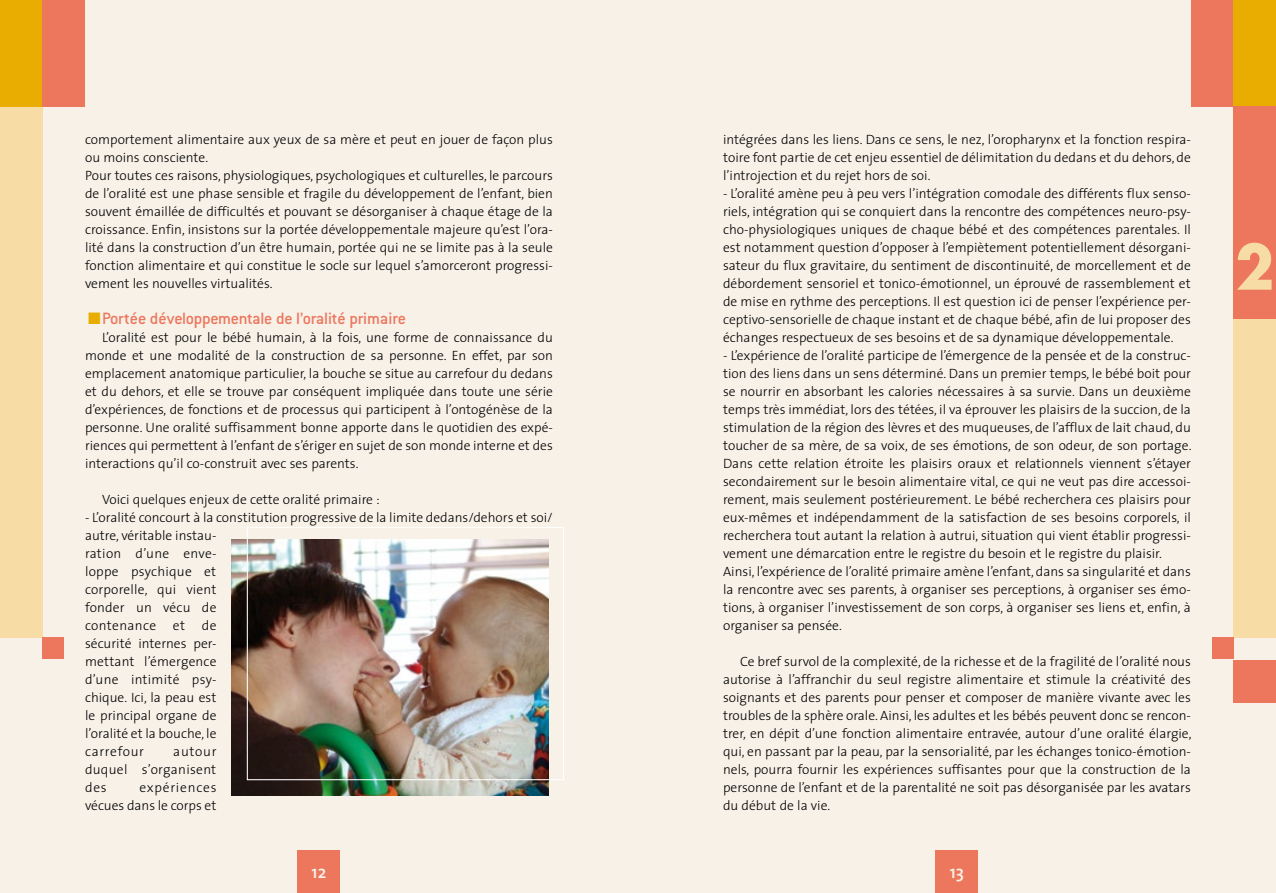
<style>
.page{position:relative;width:1276px;height:893px;background:#fff}
.page>*{position:absolute;margin:0;border:0;box-sizing:border-box;transform-origin:0 0}
.t1{font:700 60px "Futura";color:#f7dda5;scale:.95 1}
.t2{font:500 18px "Conduit ITC";letter-spacing:-.015em;color:#ec775d}
.t3{font:600 18px "The Sans";color:#f7f1e8}
.t4{font:300 13.5px/18px "The Sans";color:#000;text-align:justify}
.s1{color:#e8ad00}
</style>
<div class="page">
<div style="left:638px;top:0;width:638px;height:893px;background:#f7f1e8"></div>
<div style="left:0;top:0;width:638px;height:893px;background:#f7f1e8"></div>
<div style="left:0;top:0;width:43px;height:638px;background:#f7dda5"></div>
<div style="left:0;top:0;width:43px;height:106px;background:#e8ad00"></div>
<div style="left:43px;top:638px;width:21px;height:21px;background:#ec775d"></div>
<div style="left:43px;top:0;width:42px;height:106px;background:#ec775d"></div>
<div style="left:298px;top:850px;width:42px;height:43px;background:#ec775d"></div>
<div style="left:935px;top:850px;width:43px;height:43px;background:#ec775d"></div>
<img style="left:231px;top:539px;width:318px;height:256px">
<div style="left:247px;top:527px;width:317px;height:253px;border:1px solid #fff"></div>
<div style="left:1233px;top:660px;width:43px;height:43px;background:#ec775d"></div>
<div style="left:1233px;top:0;width:43px;height:638px;background:#f7dda5"></div>
<div style="left:1191px;top:0;width:42px;height:106px;background:#ec775d"></div>
<div style="left:1233px;top:0;width:43px;height:106px;background:#e8ad00"></div>
<div style="left:1233px;top:106px;width:43px;height:107px;background:#ec775d"></div>
<div style="left:1233px;top:213px;width:43px;height:106px;background:#ec775d"></div>
<div style="left:1212px;top:638px;width:21px;height:21px;background:#ec775d"></div>
<p class="t4" style="left:85px;top:130px;width:469px;text-align:left">comportement alimentaire aux yeux de sa mère et peut en jouer de façon plus ou moins consciente.<br>Pour toutes ces raisons, physiologiques, psychologiques et culturelles, le parcours de l’oralité est une phase sensible et fragile du développement de l’enfant, bien souvent émaillée de difficultés et pouvant se désorganiser à chaque étage de la croissance. Enfin, insistons sur la portée développementale majeure qu’est l’ora&shy;lité dans la construction d’un être humain, portée qui ne se limite pas à la seule fonction alimentaire et qui constitue le socle sur lequel s’amorceront progressi&shy;vement les nouvelles virtualités.</p>
<h2 class="t2" style="left:88px;top:308px;width:319px"><span class="s1">■</span>Portée développementale de l’oralité primaire</h2>
<p class="t4" style="left:85px;top:328px;width:469px;text-indent:17px">L’oralité est pour le bébé humain, à la fois, une forme de connaissance du monde et une modalité de la construction de sa personne. En effet, par son emplacement anatomique particulier, la bouche se situe au carrefour du dedans et du dehors, et elle se trouve par conséquent impliquée dans toute une série d’expériences, de fonctions et de processus qui participent à l’ontogénèse de la personne. Une oralité suffisamment bonne apporte dans le quotidien des expé&shy;riences qui permettent à l’enfant de s’ériger en sujet de son monde interne et des interactions qu’il co-construit avec ses parents.</p>
<p class="t4" style="left:102px;top:490px;width:279px">Voici quelques enjeux de cette oralité primaire :</p>
<p class="t4" style="left:85px;top:508px;width:469px;text-align:left">- L’oralité concourt à la constitution progressive de la limite dedans/dehors et soi/ autre, véritable instau-<br>ration d’une enve-<br>loppe psychique et<br>corporelle, qui vient<br>fonder un vécu de<br>contenance et de<br>sécurité internes per-<br>mettant l’émergence<br>d’une intimité psy-<br>chique. Ici, la peau est<br>le principal organe de<br>l’oralité et la bouche, le<br>carrefour</p>
<p class="t4" style="left:85px;top:742px;width:133px;text-indent:88px">autour duquel s’organisent des</p>
<p class="t4" style="left:85px;top:778px;width:133px;text-align:right">expériences<br>vécues dans le corps et</p>
<p class="t4" style="left:723px;top:130px;width:469px">intégrées dans les liens. Dans ce sens, le nez, l’oropharynx et la fonction respira&shy;toire font partie de cet enjeu essentiel de délimitation du dedans et du dehors, de l’introjection et du rejet hors de soi.</p>
<p class="t4" style="left:723px;top:184px;width:469px">- L’oralité amène peu à peu vers l’intégration comodale des différents flux senso&shy;riels, intégration qui se conquiert dans la rencontre des compétences neuro-psy&shy;cho-physiologiques uniques de chaque bébé et des compétences parentales. Il est notamment question d’opposer à l’empiètement potentiellement désorgani&shy;sateur du flux gravitaire, du sentiment de discontinuité, de morcellement et de débordement sensoriel et tonico-émotionnel, un éprouvé de rassemblement et de mise en rythme des perceptions. Il est question ici de penser l’expérience per&shy;ceptivo-sensorielle de chaque instant et de chaque bébé, afin de lui proposer des échanges respectueux de ses besoins et de sa dynamique développementale.</p>
<p class="t4" style="left:723px;top:346px;width:470px;text-align:left">- L’expérience de l’oralité participe de l’émergence de la pensée et de la construc&shy;tion des liens dans un sens déterminé. Dans un premier temps, le bébé boit pour se nourrir en absorbant les calories nécessaires à sa survie. Dans un deuxième temps très immédiat, lors des tétées, il va éprouver les plaisirs de la succion, de la stimulation de la région des lèvres et des muqueuses, de l’afflux de lait chaud, du toucher de sa mère, de sa voix, de ses émotions, de son odeur, de son portage.<br>Dans cette relation étroite les plaisirs oraux et relationnels viennent s’étayer secondairement sur le besoin alimentaire vital, ce qui ne veut pas dire accessoi&shy;rement, mais seulement postérieurement. Le bébé recherchera ces plaisirs pour eux-mêmes et indépendamment de la satisfaction de ses besoins corporels, il recherchera tout autant la relation à autrui, situation qui vient établir progressi&shy;vement une démarcation entre le registre du besoin et le registre du plaisir.<br>Ainsi, l’expérience de l’oralité primaire amène l’enfant, dans sa singularité et dans la rencontre avec ses parents, à organiser ses perceptions, à organiser ses émo&shy;tions, à organiser l’investissement de son corps, à organiser ses liens et, enfin, à organiser sa pensée.</p>
<p class="t4" style="left:723px;top:652px;width:470px;text-indent:17px">Ce bref survol de la complexité, de la richesse et de la fragilité de l’oralité nous autorise à l’affranchir du seul registre alimentaire et stimule la créativité des soignants et des parents pour penser et composer de manière vivante avec les troubles de la sphère orale. Ainsi, les adultes et les bébés peuvent donc se rencon&shy;trer, en dépit d’une fonction alimentaire entravée, autour d’une oralité élargie, qui, en passant par la peau, par la sensorialité, par les échanges tonico-émotion&shy;nels, pourra fournir les expériences suffisantes pour que la construction de la personne de l’enfant et de la parentalité ne soit pas désorganisée par les avatars du début de la vie.</p>
<h2 class="t3" style="left:311px;top:857px;width:16px">12</h2>
<h2 class="t3" style="left:949px;top:857px;width:16px">13</h2>
<h1 class="t1" style="left:1235px;top:227px;width:43px">2</h1>
</div>
